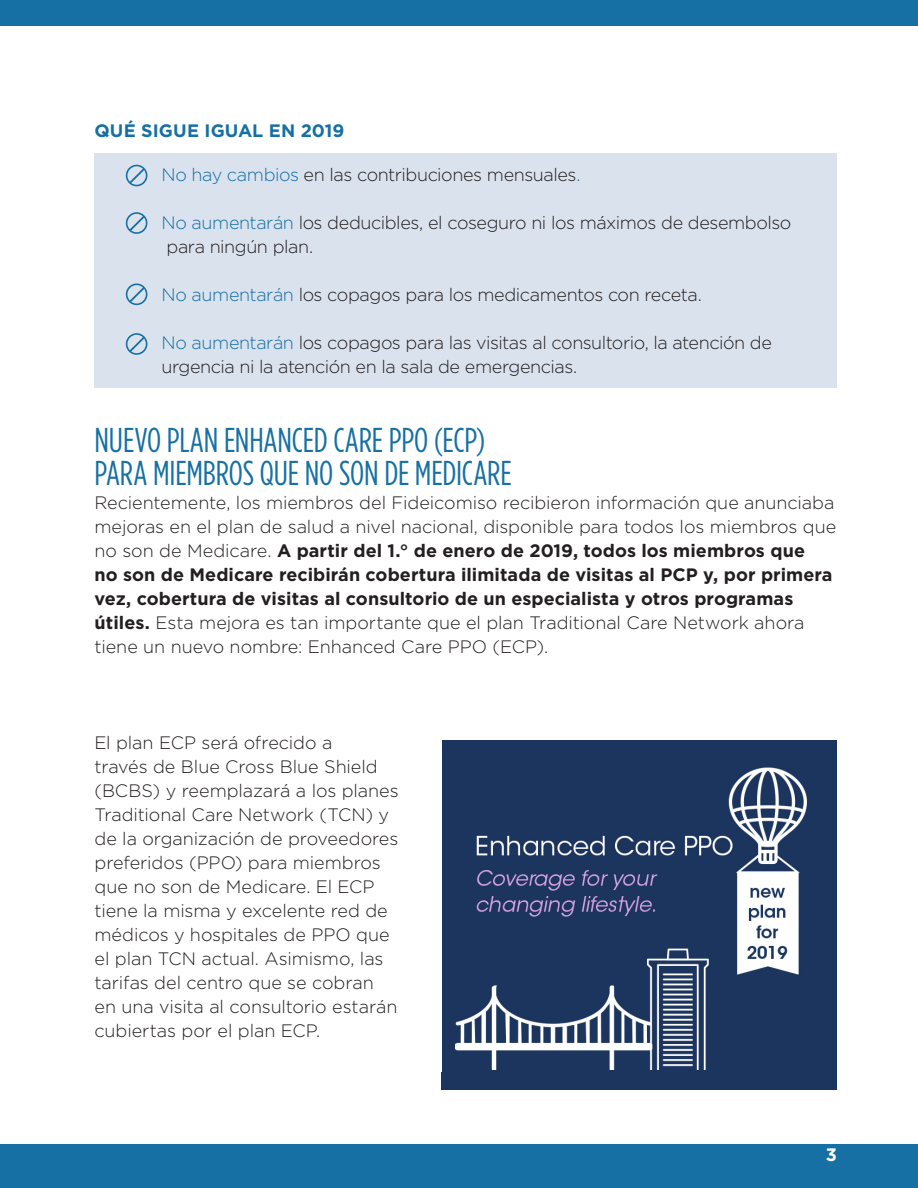
<style>
.page{position:relative;width:918px;height:1188px;background:#fff}
.page>*{position:absolute;margin:0;border:0;box-sizing:border-box;transform-origin:0 0}
.t1{font:34.5px/33px "Gotham Condensed";letter-spacing:-.005em;color:#1670a3}
.t2{font:300 18px/24px "Gotham";letter-spacing:-.01em;color:#231f20}
.t3{font:700 18px "Gotham";letter-spacing:.005em;color:#1670a3}
.t4{font:700 18px "Gotham";color:#fff}
.s1{color:#1670a3}
.s2{font-weight:700}
</style>
<div class="page">
<div style="left:0;top:0;width:918px;height:26px;background:#1670a3"></div>
<div style="left:0;top:1144px;width:918px;height:44px;background:#1670a3"></div>
<div style="left:94px;top:153px;width:743px;height:234px;background:#dae2ed"></div>
<svg style="left:126px;top:165px;width:21px;height:21px"></svg>
<svg style="left:126px;top:212px;width:21px;height:22px"></svg>
<svg style="left:126px;top:284px;width:21px;height:21px"></svg>
<svg style="left:126px;top:333px;width:21px;height:22px"></svg>
<div style="left:442px;top:740px;width:395px;height:350px;background:#1c355e"></div>
<img style="left:455px;top:767px;width:352px;height:303px">
<div style="left:712px;top:1032px;width:122px;height:25px;background:#1c355e"></div>
<p class="t3" style="left:94px;top:120px;width:251px">QUÉ SIGUE IGUAL EN 2019</p>
<p class="t2" style="left:161px;top:162px;width:421px"><span class="s1">No hay cambios</span> en las contribuciones mensuales<span class="s1">.</span></p>
<p class="t2" style="left:161px;top:210px;width:631px"><span class="s1">No aumentarán</span> los deducibles, el coseguro ni los máximos de desembolso para ningún plan.</p>
<p class="t2" style="left:161px;top:282px;width:542px"><span class="s1">No aumentarán</span> los copagos para los medicamentos con receta.</p>
<p class="t2" style="left:161px;top:330px;width:612px"><span class="s1">No aumentarán</span> los copagos para las visitas al consultorio, la atención de urgencia ni la atención en la sala de emergencias.</p>
<p class="t1" style="left:94px;top:423px;width:419px">NUEVO PLAN ENHANCED CARE PPO (ECP)<br>PARA MIEMBROS QUE NO SON DE MEDICARE</p>
<p class="t2" style="left:94px;top:490px;width:743px">Recientemente, los miembros del Fideicomiso recibieron información que anunciaba mejoras en el plan de salud a nivel nacional, disponible para todos los miembros que no son de Medicare. <span class="s2">A partir del 1.° de enero de 2019, todos los miembros que<br>no son de Medicare recibirán cobertura ilimitada de visitas al PCP y, por primera vez, cobertura de visitas al consultorio de un especialista y otros programas útiles.</span> Esta mejora es tan importante que el plan Traditional Care Network ahora tiene un nuevo nombre: Enhanced Care PPO (ECP).</p>
<p class="t2" style="left:94px;top:730px;width:306px">El plan ECP será ofrecido a<br>través de Blue Cross Blue Shield (BCBS) y reemplazará a los planes<br>Traditional Care Network (TCN) y de la organización de proveedores preferidos (PPO) para miembros que no son de Medicare. El ECP tiene la misma y excelente red de médicos y hospitales de PPO que el plan TCN actual. Asimismo, las tarifas del centro que se cobran en una visita al consultorio estarán cubiertas por el plan ECP.</p>
<p class="t4" style="left:826px;top:1144px;width:13px">3</p>
</div>
